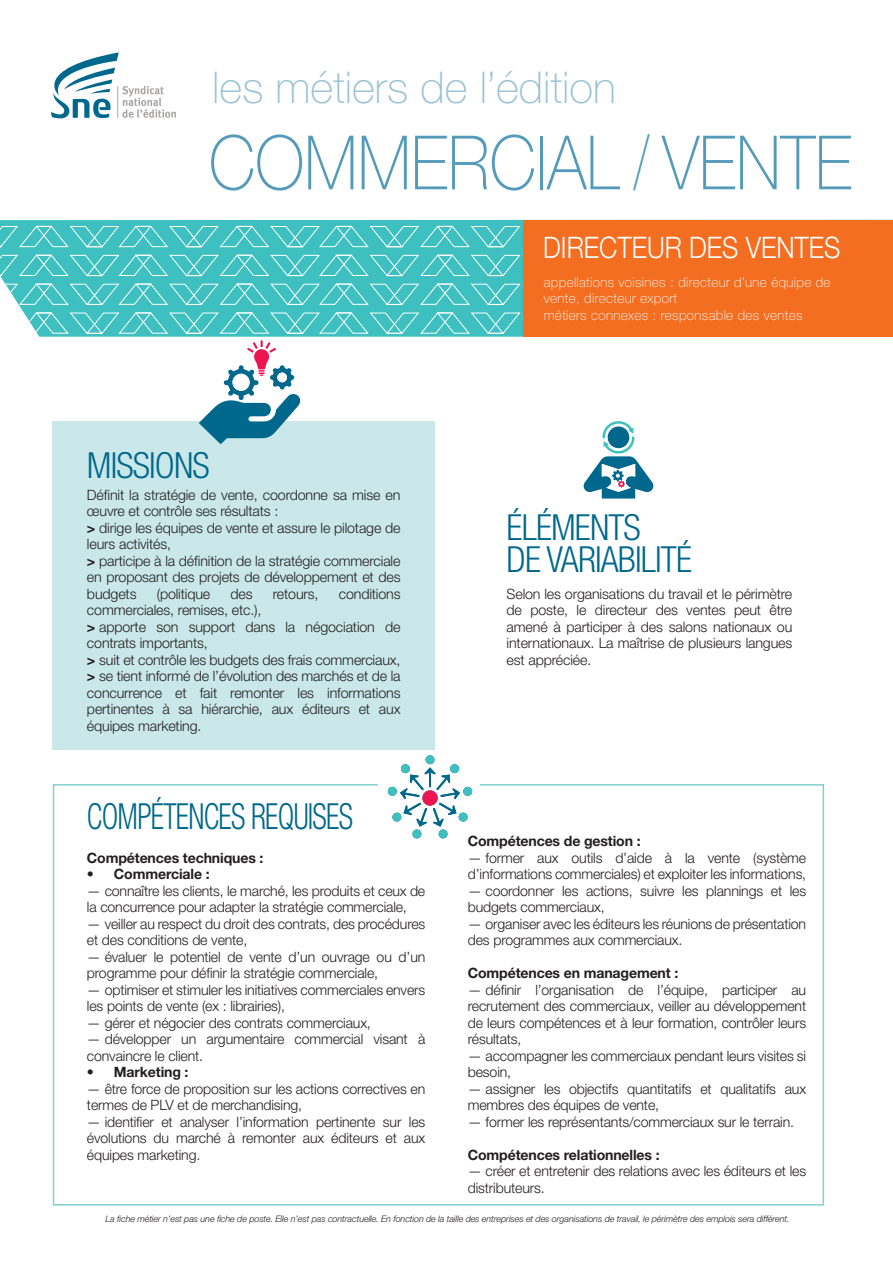
<style>
.page{position:relative;width:893px;height:1263px;background:#fff}
.page>*{position:absolute;margin:0;border:0;box-sizing:border-box;transform-origin:0 0}
.t1{font:100 75px "Helvetica Neue LT Std";color:#549bb9;scale:.88 1}
.t2{font:100 43.95px "Helvetica Neue LT Std";color:#99c1d5}
.Titre_Sun_cd_Light{font:300 condensed 36px/31.5px "Helvetica Neue LT Std";letter-spacing:-.025em;color:#00688c}
.Titre_Sun_cd_Light-2{font:300 condensed 36px "Helvetica Neue LT Std";letter-spacing:-.025em;color:#00688c;scale:.83 1}
.t3{font:300 29.7px "Helvetica Neue LT Std";color:#fff;scale:.87 1}
.Txt_courant_Helv{font:300 14.25px/16.5px "Helvetica Neue LT Std";letter-spacing:-.01em;color:#231f20}
.Txt_courant_Helv-2{font:700 14.25px "Helvetica Neue LT Std";letter-spacing:-.01em;color:#231f20}
.t4{font:100 13.5px/16.5px "Helvetica Neue LT Std";letter-spacing:.025em;color:#fff}
.CONTACT{font:italic 300 9px "Helvetica Neue LT Std";letter-spacing:-.01em;color:#231f20}
.s1{font-weight:700}
.s2{font-weight:300}
</style>
<div class="page">
<div style="left:53px;top:784px;width:771px;height:421px;border:2px solid #82d0d0"></div>
<div style="left:53px;top:421px;width:382px;height:328px;background:#cae8e9"></div>
<svg style="left:0;top:220px;width:524px;height:117px;background:#48c3c2"></svg>
<svg style="left:19px;top:312px;width:501px;height:22px;background:#5bc9c9"></svg>
<svg style="left:0;top:283px;width:520px;height:22px;background:#5bc9c8"></svg>
<svg style="left:0;top:255px;width:520px;height:21px;background:#57c8c7"></svg>
<svg style="left:0;top:226px;width:520px;height:21px;background:#57c8c7"></svg>
<div style="left:524px;top:220px;width:369px;height:117px;background:#f36e21"></div>
<svg style="left:51px;top:52px;width:125px;height:66px"></svg>
<hr style="left:117px;top:86px;width:1px;height:32px;background:#a9a5a4">
<div style="left:378px;top:775px;width:102px;height:42px;background:#fff"></div>
<svg style="left:199px;top:340px;width:102px;height:104px"></svg>
<svg style="left:388px;top:755px;width:84px;height:83px"></svg>
<svg style="left:583px;top:421px;width:71px;height:77px"></svg>
<p class="t2" style="left:212px;top:62px;width:405px">les métiers de l’édition</p>
<p class="t1" style="left:209px;top:120px;width:732px">COMMERCIAL / VENTE</p>
<p class="t3" style="left:543px;top:229px;width:343px">DIRECTEUR DES VENTES</p>
<p class="t4" style="left:544px;top:274px;width:288px">appellations voisines : directeur d’une équipe de vente, directeur export</p>
<p class="t4" style="left:544px;top:307px;width:260px">métiers connexes : responsable des ventes</p>
<p class="Titre_Sun_cd_Light" style="left:87px;top:449px;width:124px">MISSIONS</p>
<p class="Txt_courant_Helv" style="left:87px;top:486px;width:315px">Définit la stratégie de vente, coordonne sa mise en œuvre et contrôle ses résultats :</p>
<p class="Txt_courant_Helv" style="left:87px;top:519px;width:315px"><span class="s1">&gt;</span> dirige les équipes de vente et assure le pilotage de leurs activités,</p>
<p class="Txt_courant_Helv" style="left:87px;top:552px;width:315px;text-align:justify"><span class="s1">&gt;</span> participe à la définition de la stratégie commerciale en proposant des projets de développement et des budgets</p>
<p class="Txt_courant_Helv" style="left:157px;top:585px;width:55px">(politique</p>
<p class="Txt_courant_Helv" style="left:231px;top:585px;width:24px">des</p>
<p class="Txt_courant_Helv" style="left:273px;top:585px;width:47px">retours,</p>
<p class="Txt_courant_Helv" style="left:339px;top:585px;width:63px">conditions</p>
<p class="Txt_courant_Helv" style="left:87px;top:601px;width:176px">commerciales, remises, etc.),</p>
<p class="Txt_courant_Helv" style="left:87px;top:618px;width:315px"><span class="s1">&gt;</span> apporte son support dans la négociation de contrats importants,</p>
<p class="Txt_courant_Helv" style="left:87px;top:651px;width:315px"><span class="s1">&gt;</span> suit et contrôle les budgets des frais commerciaux,</p>
<p class="Txt_courant_Helv" style="left:87px;top:667px;width:315px;text-align:justify"><span class="s1">&gt;</span> se tient informé de l’évolution des marchés et de la concurrence et fait remonter les informations pertinentes à sa hiérarchie, aux éditeurs et aux équipes marketing.</p>
<p class="Titre_Sun_cd_Light-2" style="left:87px;top:796px;width:322px">COMPÉTENCES REQUISES</p>
<p class="Txt_courant_Helv-2" style="left:87px;top:849px;width:178px">Compétences techniques :</p>
<p class="Txt_courant_Helv-2" style="left:87px;top:865px;width:124px"><span class="s2">•</span> Commerciale :</p>
<p class="Txt_courant_Helv" style="left:87px;top:882px;width:340px">— connaître les clients, le marché, les produits et ceux de la concurrence pour adapter la stratégie commerciale,</p>
<p class="Txt_courant_Helv" style="left:87px;top:915px;width:340px">— veiller au respect du droit des contrats, des procédures et des conditions de vente,</p>
<p class="Txt_courant_Helv" style="left:87px;top:948px;width:340px">— évaluer le potentiel de vente d’un ouvrage ou d’un programme pour définir la stratégie commerciale,</p>
<p class="Txt_courant_Helv" style="left:87px;top:981px;width:340px">— optimiser et stimuler les initiatives commerciales envers les points de vente (ex : librairies),</p>
<p class="Txt_courant_Helv" style="left:87px;top:1014px;width:285px">— gérer et négocier des contrats commerciaux,</p>
<p class="Txt_courant_Helv" style="left:87px;top:1030px;width:340px">— développer un argumentaire commercial visant à convaincre le client.</p>
<p class="Txt_courant_Helv-2" style="left:87px;top:1063px;width:103px"><span class="s2">•</span> Marketing :</p>
<p class="Txt_courant_Helv" style="left:87px;top:1080px;width:340px">— être force de proposition sur les actions correctives en termes de PLV et de merchandising,</p>
<p class="Txt_courant_Helv" style="left:87px;top:1113px;width:340px;text-align:justify">— identifier et analyser l’information pertinente sur les évolutions du marché à remonter aux éditeurs et aux équipes marketing.</p>
<p class="Titre_Sun_cd_Light" style="left:507px;top:511px;width:187px">ÉLÉMENTS<br>DE VARIABILITÉ</p>
<p class="Txt_courant_Helv" style="left:507px;top:585px;width:287px;text-align:justify">Selon les organisations du travail et le périmètre de poste, le directeur des ventes peut être amené à participer à des salons nationaux ou internationaux. La maîtrise de plusieurs langues est appréciée.</p>
<p class="Txt_courant_Helv-2" style="left:468px;top:832px;width:174px">Compétences de gestion :</p>
<p class="Txt_courant_Helv" style="left:468px;top:849px;width:340px">— former aux outils d’aide à la vente (système d’informations commerciales) et exploiter les informations,</p>
<p class="Txt_courant_Helv" style="left:468px;top:882px;width:340px">— coordonner les actions, suivre les plannings et les budgets commerciaux,</p>
<p class="Txt_courant_Helv" style="left:468px;top:915px;width:340px">— organiser avec les éditeurs les réunions de présentation des programmes aux commerciaux.</p>
<p class="Txt_courant_Helv-2" style="left:468px;top:964px;width:212px">Compétences en management :</p>
<p class="Txt_courant_Helv" style="left:468px;top:981px;width:340px;text-align:justify">— définir l’organisation de l’équipe, participer au recrutement des commerciaux, veiller au développement de leurs compétences et à leur formation, contrôler leurs résultats,</p>
<p class="Txt_courant_Helv" style="left:468px;top:1047px;width:340px">— accompagner les commerciaux pendant leurs visites si besoin,</p>
<p class="Txt_courant_Helv" style="left:468px;top:1080px;width:340px">— assigner les objectifs quantitatifs et qualitatifs aux membres des équipes de vente,</p>
<p class="Txt_courant_Helv" style="left:468px;top:1113px;width:328px">— former les représentants/commerciaux sur le terrain.</p>
<p class="Txt_courant_Helv-2" style="left:468px;top:1146px;width:193px">Compétences relationnelles :</p>
<p class="Txt_courant_Helv" style="left:468px;top:1162px;width:340px">— créer et entretenir des relations avec les éditeurs et les distributeurs.</p>
<p class="CONTACT" style="left:105px;top:1214px;width:686px">La fiche métier n’est pas une fiche de poste. Elle n’est pas contractuelle. En fonction de la taille des entreprises et des organisations de travail, le périmètre des emplois sera différent.</p>
</div>
